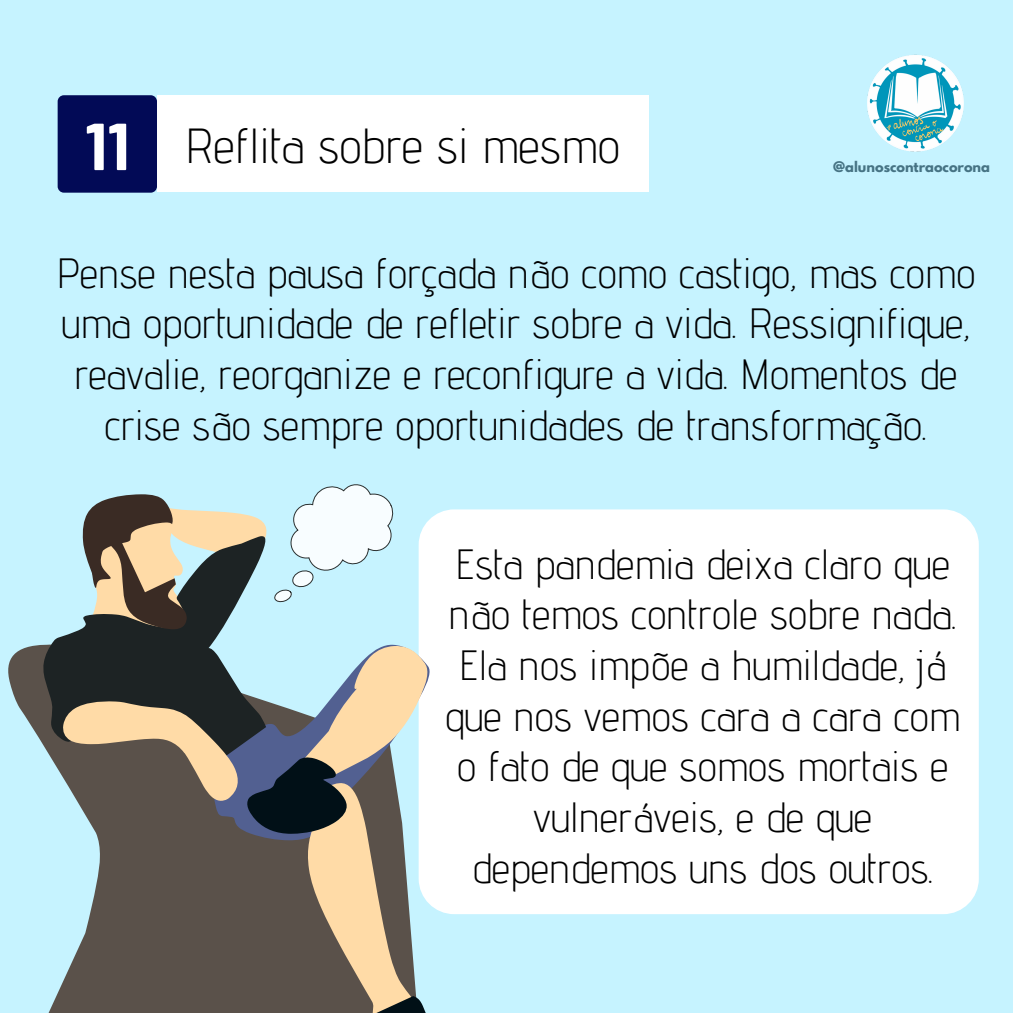
<style>
.page{position:relative;width:1013px;height:1013px;background:#fff}
.page>*{position:absolute;margin:0;border:0;box-sizing:border-box;transform-origin:0 0}
.t1{font:700 66.38px "Barlow";color:#fff}
.t2{font:300 49.25px "Advent Pro";color:#000}
.t3{font:300 42.25px/50.6px "Advent Pro";color:#000;text-align:center}
.t4{font:700 13px "League Spartan";color:#467384}
</style>
<div class="page">
<div style="left:0;top:0;width:1012px;height:1012px;background:#c6f3ff"></div>
<div style="left:157px;top:95px;width:492px;height:96px;background:#fff"></div>
<div style="left:58px;top:95px;width:99px;height:98px;background:#020a56;border-radius:6px"></div>
<div style="left:418px;top:509px;width:560px;height:405px;background:#fff;border-radius:35px"></div>
<img style="left:867px;top:54px;width:97px;height:98px">
<svg style="left:8px;top:642px;width:411px;height:370px"></svg>
<svg style="left:43px;top:628px;width:225px;height:128px;fill:#1d2324"></svg>
<svg style="left:62px;top:645px;width:387px;height:367px"></svg>
<svg style="left:82px;top:484px;width:312px;height:148px"></svg>
<h1 class="t1" style="left:85px;top:104px;width:46px">11</h1>
<p class="t2" style="left:186px;top:116px;width:435px">Reflita sobre si mesmo</p>
<p class="t4" style="left:833px;top:160px;width:158px">@alunoscontraocorona</p>
<p class="t3" style="left:57px;top:247px;width:920px">Pense nesta pausa forçada não como castigo, mas como uma oportunidade de refletir sobre a vida. Ressignifique, reavalie, reorganize e reconfigure a vida. Momentos de crise são sempre oportunidades de transformação.</p>
<p class="t3" style="left:445px;top:538px;width:516px">Esta pandemia deixa claro que não temos controle sobre nada.<br>Ela nos impõe a humildade, já que nos vemos cara a cara com o fato de que somos mortais e vulneráveis, e de que dependemos uns dos outros.</p>
</div>
